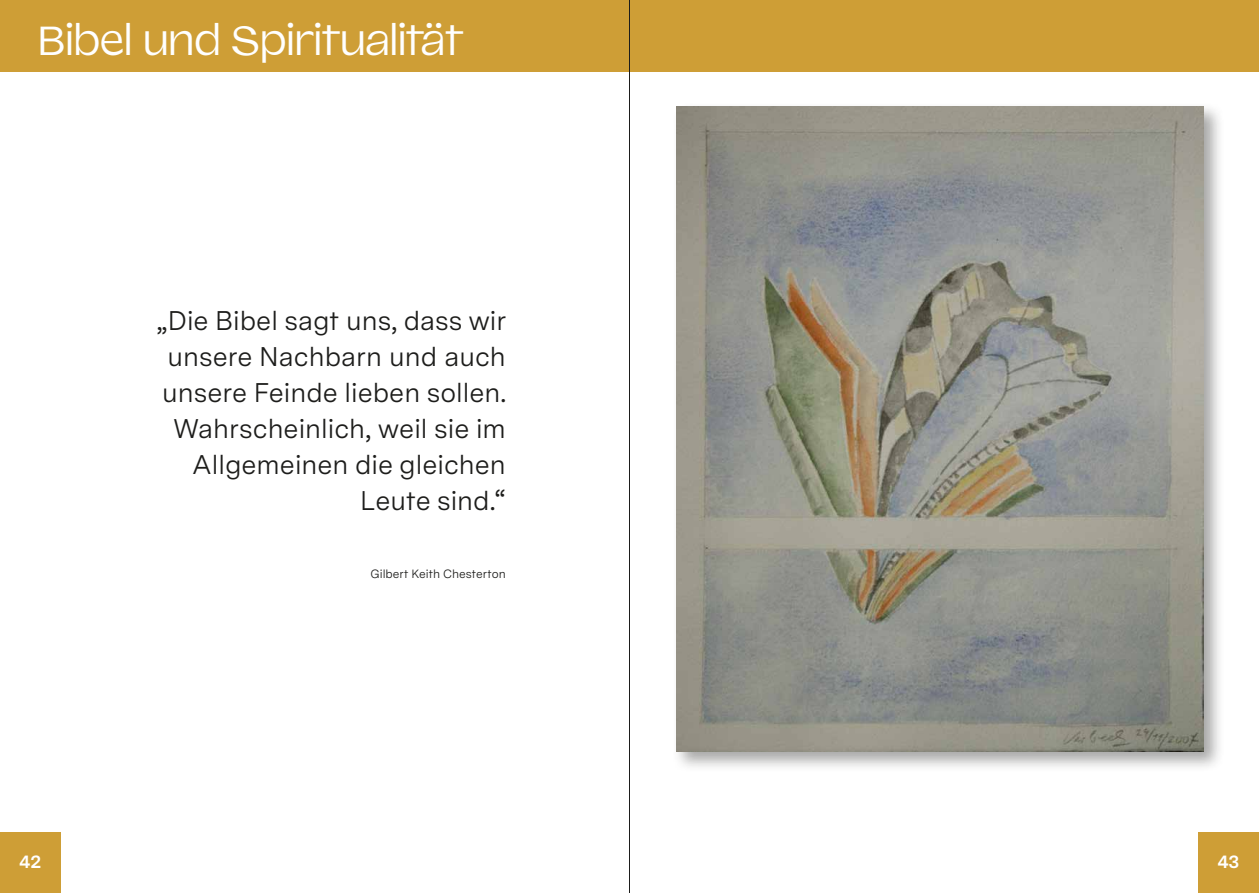
<style>
.page{position:relative;width:1259px;height:893px;background:#fff}
.page>*{position:absolute;margin:0;border:0;box-sizing:border-box;transform-origin:0 0}
.t1{font:40.5px "Valizas";color:#fff}
.t2{font:27px/36px "Messina Sans";color:#1d1d1b;text-align:right}
.t3{font:700 18px "Messina Sans";color:#fff}
.t4{font:12px "Messina Sans";color:#1d1d1b}
</style>
<div class="page">
<div style="left:0;top:0;width:1259px;height:72px;background:#ce9e36"></div>
<div style="left:0;top:832px;width:61px;height:61px;background:#ce9e36"></div>
<div style="left:1198px;top:832px;width:61px;height:61px;background:#ce9e36"></div>
<div style="left:671px;top:102px;width:553px;height:671px;background:#1d1d1b;opacity:.39"></div>
<img style="left:676px;top:106px;width:527px;height:646px">
<hr style="left:629px;top:0;width:1px;height:893px;background:#1d1d1b">
<h1 class="t1" style="left:38px;top:10px;width:427px">Bibel und Spiritualität</h1>
<p class="t2" style="left:157px;top:302px;width:351px">„Die Bibel sagt uns, dass wir unsere Nachbarn und auch unsere Feinde lieben sollen.<br>Wahrscheinlich, weil sie im<br>Allgemeinen die gleichen<br>Leute sind.“</p>
<p class="t4" style="left:370px;top:565px;width:137px">Gilbert Keith Chesterton</p>
<p class="t3" style="left:20px;top:849px;width:23px">42</p>
<p class="t3" style="left:1217px;top:849px;width:23px">43</p>
</div>
